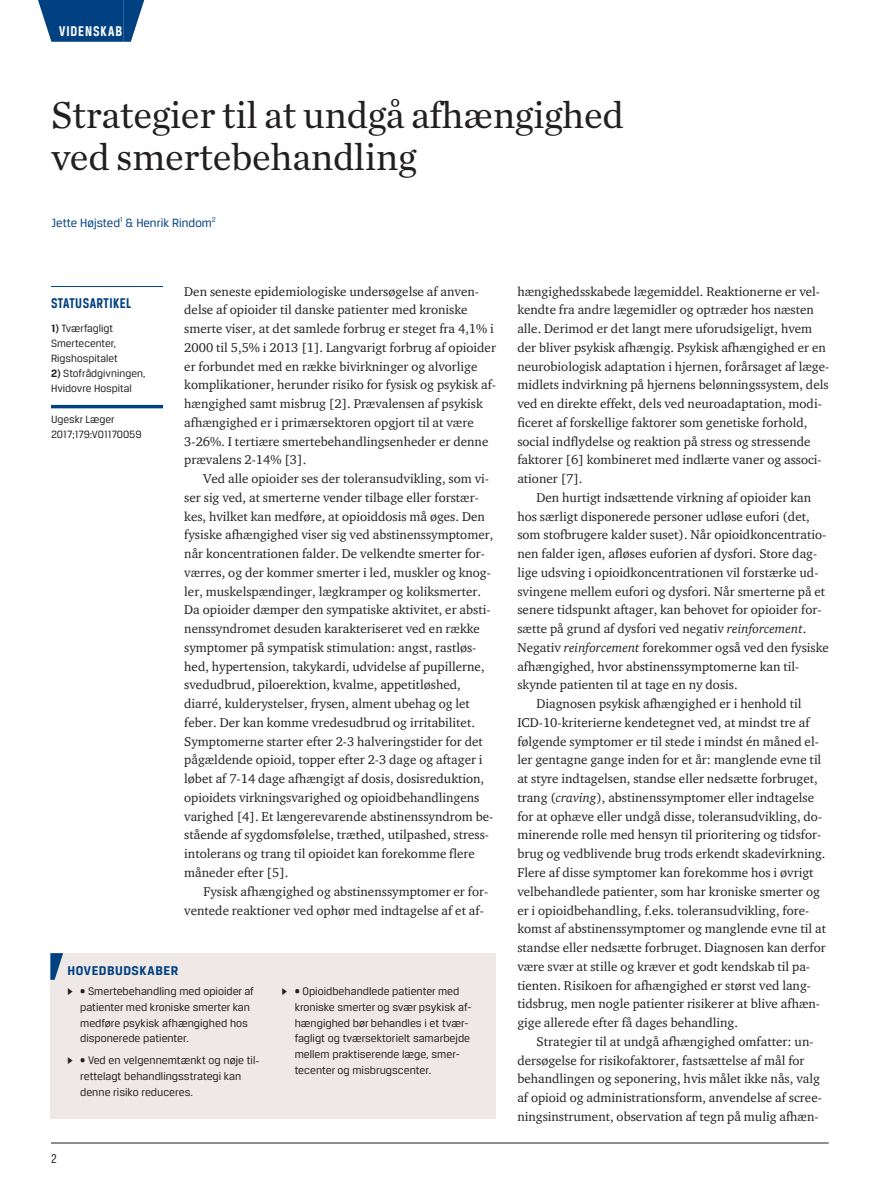
<style>
.page{position:relative;width:893px;height:1191px;background:#fff}
.page>*{position:absolute;margin:0;border:0;box-sizing:border-box;transform-origin:0 0}
.t1{font:39px/42px "Chronicle Text G1";letter-spacing:-.01em;color:#231f20}
.t2{font:700 15px "Breuer Condensed";letter-spacing:.03em;color:#014081}
.t3{font:700 15px "Breuer Condensed";letter-spacing:.065em;color:#fff}
.t4{font:700 13.5px "Breuer Text";letter-spacing:.035em;color:#014081}
.t5{font:13.5px "Breuer Condensed";color:#231f20}
.t6{font:13.05px/18.8px "ITC Charter Com";color:#231f20}
.t7{font:12.75px "Breuer Text";color:#014081}
.t8{font:11.7px/15.8px "Breuer Text";color:#231f20}
.t9{font:11.25px/15px "Breuer Text";color:#231f20}
.s1{font-weight:700}
.s2{font-family:"Greta Text"}
.s3{font-style:italic}
</style>
<div class="page">
<hr style="left:51px;top:1142px;width:778px;height:1px;background:#231f20">
<div style="left:59px;top:0;width:64px;height:42px;background:#014081"></div>
<svg style="left:38px;top:0;width:21px;height:42px"></svg>
<svg style="left:123px;top:0;width:21px;height:42px"></svg>
<hr style="left:51px;top:286px;width:112px;height:1px;background:#014081">
<hr style="left:51px;top:405px;width:112px;height:3px;background:#014081">
<div style="left:50px;top:953px;width:445px;height:165px;background:#eee9e6"></div>
<svg style="left:50px;top:953px;width:13px;height:26px"></svg>
<p class="t3" style="left:59px;top:23px;width:65px">VIDENSKAB</p>
<h1 class="t1" style="left:52px;top:92px;width:574px">Strategier til at undgå afhængighed ved smertebehandling</h1>
<p class="t7" style="left:52px;top:215px;width:166px">Jette Højsted<sup>1</sup> &amp; Henrik Rindom<sup>2</sup></p>
<p class="t2" style="left:51px;top:295px;width:82px">STATUSARTIKEL</p>
<p class="t9" style="left:51px;top:321px;width:68px"><span class="s1">1)</span> Tværfagligt<br>Smertecenter,<br>Rigshospitalet</p>
<p class="t9" style="left:51px;top:366px;width:96px"><span class="s1">2)</span> Stofrådgivningen,<br>Hvidovre Hospital</p>
<p class="t9" style="left:51px;top:412px;width:92px">Ugeskr Læger<br>2017;179:V01170059</p>
<p class="t6" style="left:184px;top:281px;width:313px">Den seneste epidemiologiske undersøgelse af anven&shy;delse af opioider til danske patienter med kroniske smerte viser, at det samlede forbrug er steget fra 4,1% i 2000 til 5,5% i 2013 [1]. Langvarigt forbrug af opioider er forbundet med en række bivirkninger og alvorlige komplikationer, herunder risiko for fysisk og psykisk af&shy;hængighed samt misbrug [2]. Prævalensen af psykisk afhængighed er i primærsektoren opgjort til at være 3-26%. I tertiære smertebehandlingsenheder er denne prævalens 2-14% [3].</p>
<p class="t6" style="left:184px;top:469px;width:311px;text-indent:19px">Ved alle opioider ses der toleransudvikling, som vi&shy;ser sig ved, at smerterne vender tilbage eller forstær&shy;kes, hvilket kan medføre, at opioiddosis må øges. Den fysiske afhængighed viser sig ved abstinenssymptomer, når koncentrationen falder. De velkendte smerter for&shy;værres, og der kommer smerter i led, muskler og knog&shy;ler, muskelspændinger, lægkramper og koliksmerter.<br>Da opioider dæmper den sympatiske aktivitet, er absti&shy;nenssyndromet desuden karakteriseret ved en række symptomer på sympatisk stimulation: angst, rastløs&shy;hed, hypertension, takykardi, udvidelse af pupillerne, svedudbrud, piloerektion, kvalme, appetitløshed, diarré, kulderystelser, frysen, alment ubehag og let feber. Der kan komme vredesudbrud og irritabilitet.<br>Symptomerne starter efter 2-3 halveringstider for det pågældende opioid, topper efter 2-3 dage og aftager i løbet af 7-14 dage afhængigt af dosis, dosisreduktion, opioidets virkningsvarighed og opioidbehandlingens varighed [4]. Et længerevarende abstinenssyndrom be&shy;stående af sygdomsfølelse, træthed, utilpashed, stress&shy;intolerans og trang til opioidet kan forekomme flere måneder efter [5].</p>
<p class="t6" style="left:184px;top:881px;width:305px;text-indent:19px">Fysisk afhængighed og abstinenssymptomer er for&shy;ventede reaktioner ved ophør med indtagelse af et af-</p>
<p class="t4" style="left:67px;top:962px;width:112px">HOVEDBUDSKABER</p>
<p class="t8" style="left:80px;top:983px;width:175px;text-indent:-13px"><span class="s2">▶</span> • Smertebehandling med opioider af patienter med kroniske smerter kan medføre psykisk afhængighed hos disponerede patienter.</p>
<p class="t8" style="left:80px;top:1052px;width:181px;text-indent:-13px"><span class="s2">▶</span> • Ved en velgennemtænkt og nøje til&shy;rettelagt behandlingsstrategi kan denne risiko reduceres.</p>
<p class="t5" style="left:51px;top:1150px;width:7px">2</p>
<p class="t8" style="left:295px;top:983px;width:178px;text-indent:-13px"><span class="s2">▶</span> • Opioidbehandlede patienter med kroniske smerter og svær psykisk af&shy;hængighed bør behandles i et tvær&shy;fagligt og tværsektorielt samarbejde mellem praktiserende læge, smer&shy;tecenter og misbrugscenter.</p>
<p class="t6" style="left:517px;top:281px;width:313px">hængighedsskabede lægemiddel. Reaktionerne er vel&shy;kendte fra andre lægemidler og optræder hos næsten alle. Derimod er det langt mere uforudsigeligt, hvem der bliver psykisk afhængig. Psykisk afhængighed er en neurobiologisk adaptation i hjernen, forårsaget af læge&shy;midlets indvirkning på hjernens belønningssystem, dels ved en direkte effekt, dels ved neuroadaptation, modi&shy;ficeret af forskellige faktorer som genetiske forhold, social indflydelse og reaktion på stress og stressende faktorer [6] kombineret med indlærte vaner og associ&shy;ationer [7].</p>
<p class="t6" style="left:536px;top:488px;width:276px">Den hurtigt indsættende virkning af opioider kan</p>
<p class="t6" style="left:517px;top:506px;width:294px">hos særligt disponerede personer udløse eufori (det,</p>
<p class="t6" style="left:517px;top:525px;width:310px">som stofbrugere kalder suset). Når opioidkoncentratio-</p>
<p class="t6" style="left:517px;top:544px;width:301px">nen falder igen, afløses euforien af dysfori. Store dag-</p>
<p class="t6" style="left:517px;top:563px;width:303px">lige udsving i opioidkoncentrationen vil forstærke ud-</p>
<p class="t6" style="left:517px;top:581px;width:309px">svingene mellem eufori og dysfori. Når smerterne på et</p>
<p class="t6" style="left:517px;top:600px;width:306px">senere tidspunkt aftager, kan behovet for opioider for-</p>
<p class="t6" style="left:517px;top:619px;width:290px">sætte på grund af dysfori ved negativ <span class="s3">reinforcement</span>.</p>
<p class="t6" style="left:517px;top:638px;width:313px">Negativ <span class="s3">reinforcement</span> forekommer også ved den fysiske</p>
<p class="t6" style="left:517px;top:656px;width:283px">afhængighed, hvor abstinenssymptomerne kan til-</p>
<p class="t6" style="left:517px;top:675px;width:222px">skynde patienten til at tage en ny dosis.</p>
<p class="t6" style="left:536px;top:694px;width:267px">Diagnosen psykisk afhængighed er i henhold til</p>
<p class="t6" style="left:517px;top:713px;width:294px">ICD-10-kriterierne kendetegnet ved, at mindst tre af</p>
<p class="t6" style="left:517px;top:731px;width:303px">følgende symptomer er til stede i mindst én måned el-</p>
<p class="t6" style="left:517px;top:750px;width:305px">ler gentagne gange inden for et år: manglende evne til</p>
<p class="t6" style="left:517px;top:769px;width:302px">at styre indtagelsen, standse eller nedsætte forbruget,</p>
<p class="t6" style="left:517px;top:788px;width:298px">trang (<span class="s3">craving</span>), abstinenssymptomer eller indtagelse</p>
<p class="t6" style="left:517px;top:806px;width:306px">for at ophæve eller undgå disse, toleransudvikling, do-</p>
<p class="t6" style="left:517px;top:825px;width:305px">minerende rolle med hensyn til prioritering og tidsfor-</p>
<p class="t6" style="left:517px;top:844px;width:310px">brug og vedblivende brug trods erkendt skadevirkning.</p>
<p class="t6" style="left:517px;top:863px;width:298px">Flere af disse symptomer kan forekomme hos i øvrigt</p>
<p class="t6" style="left:517px;top:881px;width:304px">velbehandlede patienter, som har kroniske smerter og</p>
<p class="t6" style="left:517px;top:900px;width:294px">er i opioidbehandling, f.eks. toleransudvikling, fore-</p>
<p class="t6" style="left:517px;top:919px;width:310px">komst af abstinenssymptomer og manglende evne til at</p>
<p class="t6" style="left:517px;top:938px;width:310px">standse eller nedsætte forbruget. Diagnosen kan derfor</p>
<p class="t6" style="left:517px;top:956px;width:294px">være svær at stille og kræver et godt kendskab til pa-</p>
<p class="t6" style="left:517px;top:975px;width:295px">tienten. Risikoen for afhængighed er størst ved lang-</p>
<p class="t6" style="left:517px;top:994px;width:304px">tidsbrug, men nogle patienter risikerer at blive afhæn-</p>
<p class="t6" style="left:517px;top:1013px;width:222px">gige allerede efter få dages behandling.</p>
<p class="t6" style="left:536px;top:1031px;width:279px">Strategier til at undgå afhængighed omfatter: un-</p>
<p class="t6" style="left:517px;top:1050px;width:289px">dersøgelse for risikofaktorer, fastsættelse af mål for</p>
<p class="t6" style="left:517px;top:1069px;width:304px">behandlingen og seponering, hvis målet ikke nås, valg</p>
<p class="t6" style="left:517px;top:1088px;width:306px">af opioid og administrationsform, anvendelse af scree-</p>
<p class="t6" style="left:517px;top:1106px;width:303px">ningsinstrument, observation af tegn på mulig afhæn-</p>
</div>
